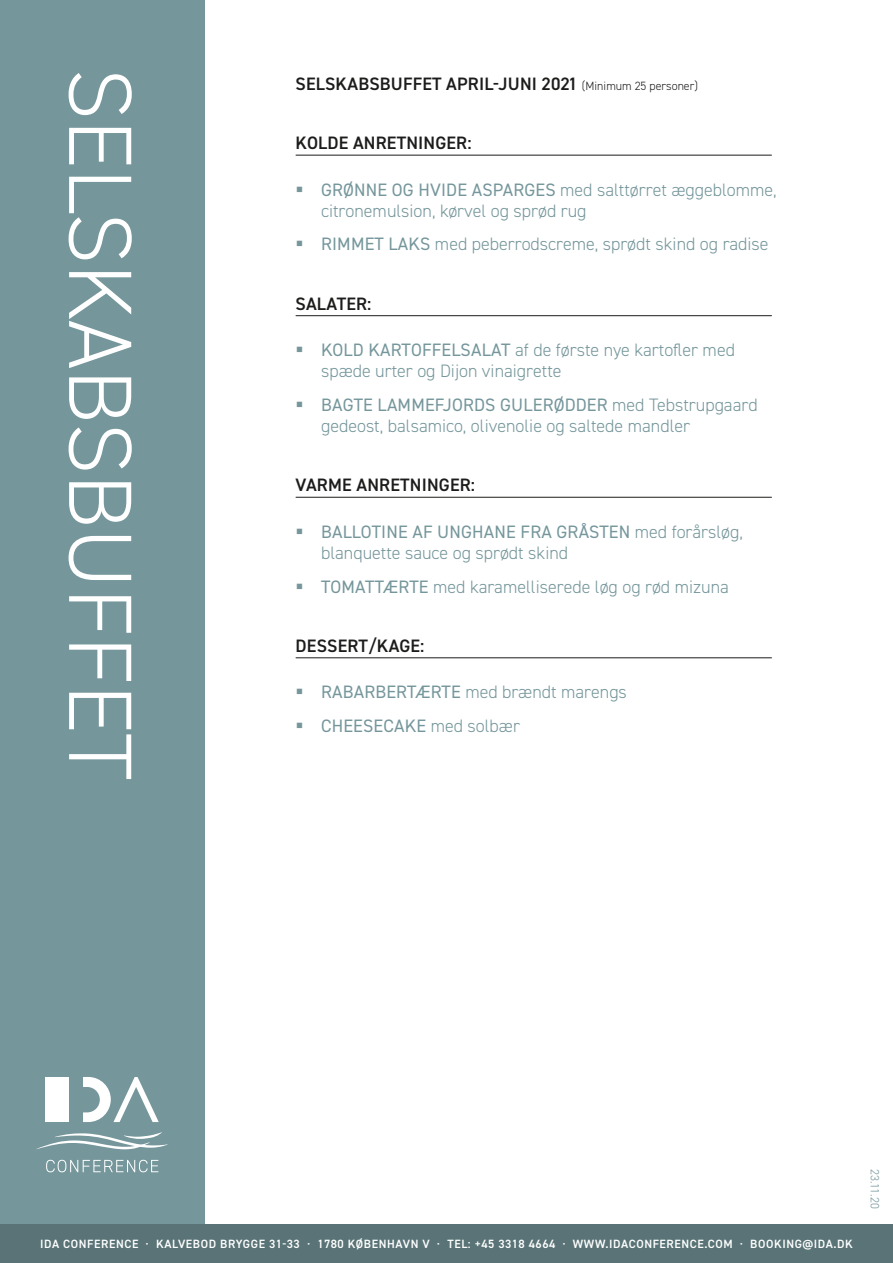
<style>
.page{position:relative;width:893px;height:1263px;background:#fff}
.page>*{position:absolute;margin:0;border:0;box-sizing:border-box;transform-origin:0 0}
.t1{font:300 90px "DIN2014";color:#fff}
.t2{font:300 18px/21px "DIN2014";color:#75969b}
.Menu-sort-underline{font:600 18px "DIN2014";letter-spacing:.01em;color:#1c1c1b}
.t3{font:18px "DIN2014";letter-spacing:.01em;color:#75969b}
.t4{font:600 12px "DIN2014";letter-spacing:.05em;color:#fff}
.t5{font:300 12px "DIN2014";color:#75969b}
.s1{font-weight:300;font-size:12px}
.s2{font-weight:400}
.s3{font-weight:300}
</style>
<div class="page">
<div style="left:0;top:0;width:204px;height:1263px;background:#75969b"></div>
<div style="left:46px;top:1077px;width:23px;height:45px;background:#fff"></div>
<svg style="left:83px;top:1077px;width:76px;height:45px"></svg>
<svg style="left:37px;top:1132px;width:131px;height:17px"></svg>
<svg style="left:46px;top:1160px;width:112px;height:12px"></svg>
<hr style="left:296px;top:155px;width:476px;height:1px;background:#1c1c1b">
<hr style="left:296px;top:315px;width:476px;height:1px;background:#1c1c1b">
<hr style="left:296px;top:497px;width:476px;height:1px;background:#1c1c1b">
<hr style="left:296px;top:657px;width:476px;height:1px;background:#1c1c1b">
<div style="left:0;top:1225px;width:893px;height:38px;background:#597376"></div>
<p class="t1" style="left:155px;top:68px;width:713px;rotate:90deg">SELSKABSBUFFET</p>
<p class="Menu-sort-underline" style="left:296px;top:72px;width:404px">SELSKABSBUFFET APRIL-JUNI 2021 <span class="s1">(Minimum 25 personer)</span></p>
<p class="Menu-sort-underline" style="left:296px;top:131px;width:177px">KOLDE ANRETNINGER:</p>
<p class="t2" style="left:321px;top:179px;width:457px;text-indent:-25px">▪ <span class="s2">GRØNNE OG HVIDE ASPARGES</span> med salttørret æggeblomme, citronemulsion, kørvel og sprød rug</p>
<p class="t2" style="left:296px;top:234px;width:474px">▪ <span class="s2">RIMMET LAKS</span> med peberrodscreme, sprødt skind og radise</p>
<p class="Menu-sort-underline" style="left:296px;top:292px;width:77px">SALATER:</p>
<p class="t2" style="left:321px;top:340px;width:415px;text-indent:-25px">▪ <span class="s2">KOLD KARTOFFELSALAT</span> af de første nye kartofler med spæde urter og Dijon vinaigrette</p>
<p class="t2" style="left:321px;top:394px;width:438px;text-indent:-25px">▪ <span class="s2">BAGTE LAMMEFJORDS GULERØDDER</span> med Tebstrupgaard gedeost, balsamico, olivenolie og saltede mandler</p>
<p class="Menu-sort-underline" style="left:296px;top:473px;width:181px">VARME ANRETNINGER:</p>
<p class="t2" style="left:321px;top:521px;width:423px;text-indent:-25px">▪ <span class="s2">BALLOTINE AF UNGHANE FRA GRÅSTEN</span> med forårsløg, blanquette sauce og sprødt skind</p>
<p class="t2" style="left:296px;top:576px;width:435px">▪ <span class="s2">TOMATTÆRTE</span> med karamelliserede løg og rød mizuna</p>
<p class="Menu-sort-underline" style="left:296px;top:634px;width:130px">DESSERT/KAGE:</p>
<p class="t2" style="left:296px;top:682px;width:333px">▪ <span class="s2">RABARBERTÆRTE</span> med brændt marengs</p>
<p class="t3" style="left:296px;top:715px;width:226px">▪ CHEESECAKE <span class="s3">med solbær</span></p>
<p class="t4" style="left:40px;top:1236px;width:814px">IDA CONFERENCE · KALVEBOD BRYGGE 31-33 · 1780 KØBENHAVN V · TEL: +45 3318 4664 · WWW.IDACONFERENCE.COM · BOOKING@IDA.DK</p>
<p class="t5" style="left:882px;top:1168px;width:42px;rotate:90deg">23.11.20</p>
</div>
